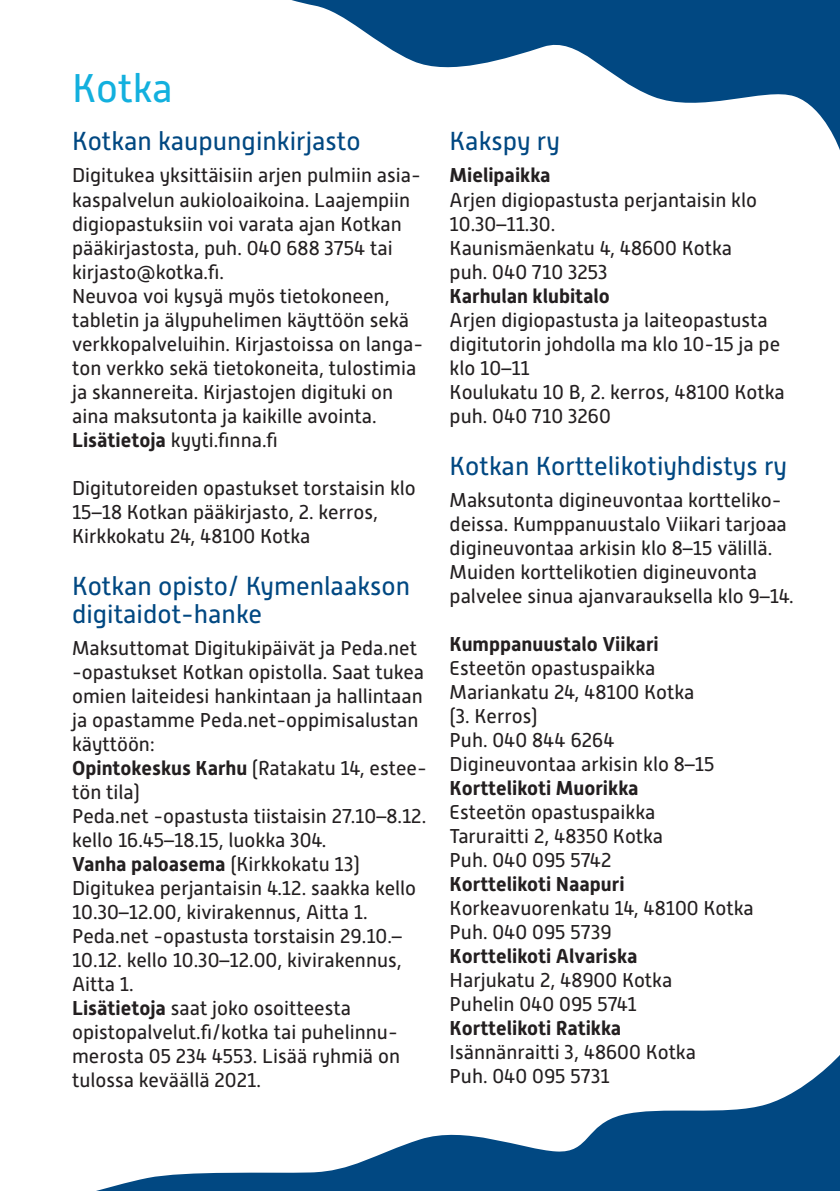
<style>
.page{position:relative;width:840px;height:1191px;background:#fff}
.page>*{position:absolute;margin:0;border:0;box-sizing:border-box;transform-origin:0 0}
.laatikko-otsikot{font:40px "Alwyn New";color:#13b0de}
.pikkuotsikot{font:26px/28px "Alwyn New";color:#014882}
.laatikoissa{font:20px/24px "Alwyn New";color:#231f20}
.laatikoissa-2{font:700 20px "Alwyn New";color:#231f20}
.s1{font-weight:700}
.s2{font-weight:400}
</style>
<div class="page">
<svg style="left:291px;top:0;width:548px;height:148px"></svg>
<svg style="left:96px;top:1056px;width:743px;height:135px"></svg>
<p class="laatikko-otsikot" style="left:72px;top:66px;width:102px">Kotka</p>
<p class="pikkuotsikot" style="left:72px;top:127px;width:290px">Kotkan kaupunginkirjasto</p>
<p class="laatikoissa" style="left:72px;top:164px;width:350px">Digitukea yksittäisiin arjen pulmiin asia&shy;kaspalvelun aukioloaikoina. Laajempiin digiopastuksiin voi varata ajan Kotkan pääkirjastosta, puh. 040 688 3754 tai kirjasto@kotka.fi.</p>
<p class="laatikoissa" style="left:72px;top:284px;width:352px">Neuvoa voi kysyä myös tietokoneen, tabletin ja älypuhelimen käyttöön sekä verkkopalveluihin. Kirjastoissa on langa&shy;ton verkko sekä tietokoneita, tulostimia ja skannereita. Kirjastojen digituki on aina maksutonta ja kaikille avointa.</p>
<p class="laatikoissa" style="left:72px;top:428px;width:207px"><span class="s1">Lisätietoja</span> kyyti.finna.fi</p>
<p class="laatikoissa" style="left:72px;top:476px;width:345px">Digitutoreiden opastukset torstaisin klo<br>15–18 Kotkan pääkirjasto, 2. kerros,</p>
<p class="laatikoissa" style="left:72px;top:524px;width:240px">Kirkkokatu 24, 48100 Kotka</p>
<p class="pikkuotsikot" style="left:72px;top:572px;width:339px">Kotkan opisto/ Kymenlaakson digitaidot-hanke</p>
<p class="laatikoissa" style="left:72px;top:636px;width:353px">Maksuttomat Digitukipäivät ja Peda.net -opastukset Kotkan opistolla. Saat tukea omien laiteidesi hankintaan ja hallintaan ja opastamme Peda.net-oppimisalustan käyttöön:</p>
<p class="laatikoissa" style="left:72px;top:756px;width:356px"><span class="s1">Opintokeskus Karhu</span> (Ratakatu 14, estee&shy;tön tila)</p>
<p class="laatikoissa" style="left:72px;top:804px;width:355px">Peda.net -opastusta tiistaisin 27.10–8.12. kello 16.45–18.15, luokka 304.</p>
<p class="laatikoissa-2" style="left:72px;top:852px;width:289px">Vanha paloasema <span class="s2">(Kirkkokatu 13)</span></p>
<p class="laatikoissa" style="left:72px;top:876px;width:345px">Digitukea perjantaisin 4.12. saakka kello<br>10.30–12.00, kivirakennus, Aitta 1.</p>
<p class="laatikoissa" style="left:72px;top:924px;width:331px;text-align:justify">Peda.net -opastusta torstaisin 29.10.– 10.12. kello 10.30–12.00, kivirakennus, Aitta 1.</p>
<p class="laatikoissa" style="left:72px;top:996px;width:280px"><span class="s1">Lisätietoja</span> saat joko osoitteesta</p>
<p class="laatikoissa" style="left:72px;top:1020px;width:329px;text-align:justify">opistopalvelut.fi/kotka tai puhelinnu&shy;merosta 05 234 4553. Lisää ryhmiä on tulossa keväällä 2021.</p>
<p class="pikkuotsikot" style="left:449px;top:127px;width:112px">Kakspy ry</p>
<p class="laatikoissa-2" style="left:449px;top:164px;width:102px">Mielipaikka</p>
<p class="laatikoissa" style="left:449px;top:188px;width:309px">Arjen digiopastusta perjantaisin klo<br>10.30–11.30.</p>
<p class="laatikoissa" style="left:449px;top:236px;width:284px">Kaunismäenkatu 4, 48600 Kotka</p>
<p class="laatikoissa" style="left:449px;top:260px;width:159px">puh. 040 710 3253</p>
<p class="laatikoissa-2" style="left:449px;top:284px;width:162px">Karhulan klubitalo</p>
<p class="laatikoissa" style="left:449px;top:308px;width:332px">Arjen digiopastusta ja laiteopastusta digitutorin johdolla ma klo 10-15 ja pe klo 10–11</p>
<p class="laatikoissa" style="left:449px;top:380px;width:336px">Koulukatu 10 B, 2. kerros, 48100 Kotka</p>
<p class="laatikoissa" style="left:449px;top:404px;width:162px">puh. 040 710 3260</p>
<p class="pikkuotsikot" style="left:449px;top:452px;width:339px">Kotkan Korttelikotiyhdistys ry</p>
<p class="laatikoissa" style="left:449px;top:488px;width:345px">Maksutonta digineuvontaa kortteliko&shy;deissa. Kumppanuustalo Viikari tarjoaa digineuvontaa arkisin klo 8–15 välillä.<br>Muiden korttelikotien digineuvonta palvelee sinua ajanvarauksella klo 9–14.</p>
<p class="laatikoissa-2" style="left:449px;top:632px;width:210px">Kumppanuustalo Viikari</p>
<p class="laatikoissa" style="left:449px;top:656px;width:207px">Esteetön opastuspaikka</p>
<p class="laatikoissa" style="left:449px;top:680px;width:246px">Mariankatu 24, 48100 Kotka</p>
<p class="laatikoissa" style="left:449px;top:704px;width:89px">(3. Kerros)</p>
<p class="laatikoissa" style="left:449px;top:728px;width:166px">Puh. 040 844 6264</p>
<p class="laatikoissa" style="left:449px;top:752px;width:266px">Digineuvontaa arkisin klo 8–15</p>
<p class="laatikoissa-2" style="left:449px;top:776px;width:190px">Korttelikoti Muorikka</p>
<p class="laatikoissa" style="left:449px;top:800px;width:207px">Esteetön opastuspaikka</p>
<p class="laatikoissa" style="left:449px;top:824px;width:215px">Taruraitti 2, 48350 Kotka</p>
<p class="laatikoissa" style="left:449px;top:848px;width:163px">Puh. 040 095 5742</p>
<p class="laatikoissa-2" style="left:449px;top:872px;width:176px">Korttelikoti Naapuri</p>
<p class="laatikoissa" style="left:449px;top:896px;width:305px">Korkeavuorenkatu 14, 48100 Kotka</p>
<p class="laatikoissa" style="left:449px;top:920px;width:163px">Puh. 040 095 5739</p>
<p class="laatikoissa-2" style="left:449px;top:944px;width:189px">Korttelikoti Alvariska</p>
<p class="laatikoissa" style="left:449px;top:968px;width:224px">Harjukatu 2, 48900 Kotka</p>
<p class="laatikoissa" style="left:449px;top:992px;width:188px">Puhelin 040 095 5741</p>
<p class="laatikoissa-2" style="left:449px;top:1016px;width:173px">Korttelikoti Ratikka</p>
<p class="laatikoissa" style="left:449px;top:1040px;width:248px">Isännänraitti 3, 48600 Kotka</p>
<p class="laatikoissa" style="left:449px;top:1064px;width:161px">Puh. 040 095 5731</p>
</div>
